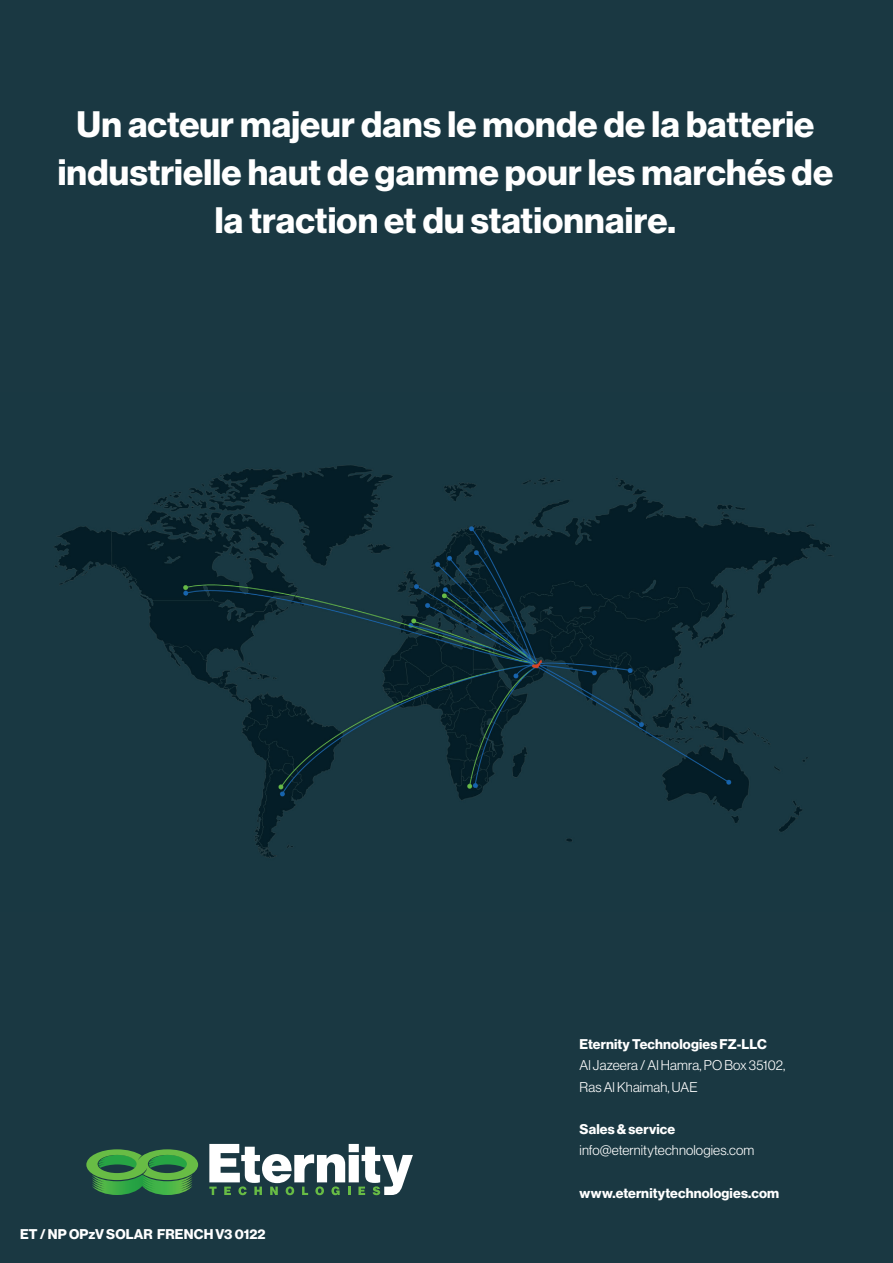
<style>
.page{position:relative;width:893px;height:1263px;background:#1a3842}
.page>*{position:absolute;margin:0;border:0;box-sizing:border-box;transform-origin:0 0}
.t1{font:36px/48px "N Haas Grotesk DS Std 75 Bd";letter-spacing:.005em;color:#fff;text-align:center}
.t2{font:13.8px "N Haas Grotesk DS Std 75 Bd";letter-spacing:.01em;color:#fff}
.t3{font:13.8px "N Haas Grotesk DS Std 45 Lt";letter-spacing:.01em;color:#fff}
</style>
<div class="page">
<svg style="left:209px;top:1144px;width:204px;height:51px"></svg>
<svg style="left:86px;top:1149px;width:112px;height:46px"></svg>
<img style="left:54px;top:465px;width:778px;height:393px">
<p class="t1" style="left:58px;top:101px;width:777px">Un acteur majeur dans le monde de la batterie industrielle haut de gamme pour les marchés de la traction et du stationnaire.</p>
<p class="t2" style="left:20px;top:1225px;width:247px">ET / NP OPzV SOLAR FRENCH V3 0122</p>
<p class="t2" style="left:580px;top:1036px;width:189px">Eternity Technologies FZ-LLC</p>
<p class="t3" style="left:580px;top:1058px;width:207px">Al Jazeera / Al Hamra, PO Box 35102,</p>
<p class="t3" style="left:580px;top:1079px;width:120px">Ras Al Khaimah, UAE</p>
<p class="t2" style="left:580px;top:1121px;width:97px">Sales &amp; service</p>
<p class="t3" style="left:580px;top:1143px;width:176px">info@eternitytechnologies.com</p>
<p class="t2" style="left:580px;top:1185px;width:201px">www.eternitytechnologies.com</p>
</div>
